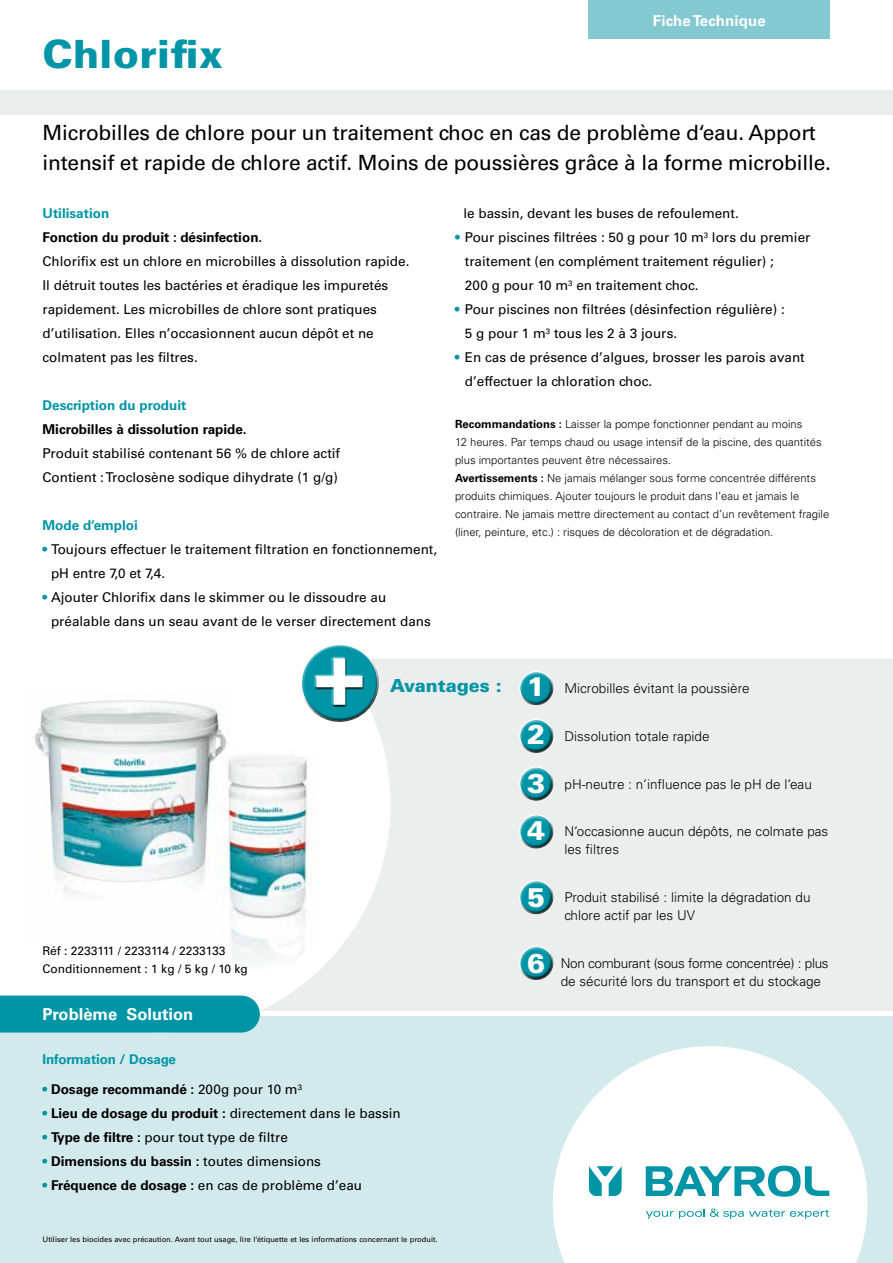
<style>
.page{position:relative;width:893px;height:1263px;background:#fff}
.page>*{position:absolute;margin:0;border:0;box-sizing:border-box;transform-origin:0 0}
.t1{font:700 86.7px "Univers LT Std";color:#fff}
.t2{font:900 39px "Univers LT Std";letter-spacing:.01em;color:#0095a6}
.t3{font:900 27px "Univers LT Std";color:#fff}
.t4{font:21px/30px "Univers LT Std";letter-spacing:-.01em;color:#000}
.t5{font:900 18px "Univers LT Std";color:#0095a6}
.t6{font:700 16.5px "Univers LT Std";color:#fff}
.t7{font:700 15px "Univers LT Std";letter-spacing:.01em;color:#fff}
.t8{font:13.5px/24px "Univers LT Std";color:#000}
.t9{font:300 13.5px/18px "Univers LT Std";color:#000}
.t10{font:700 13.5px "Univers LT Std";color:#000}
.t11{font:300 13.5px/18px "Univers LT Std";letter-spacing:-.02em;color:#000}
.t12{font:700 13.5px "Univers LT Std";color:#0095a6}
.t13{font:12px/18px "Univers LT Std";color:#000}
.t14{font:300 11.25px/18px "Univers LT Std";color:#000}
.t15{font:7.5px "Univers LT Std";color:#000}
.s1{color:#0095a6}
.s2{font-weight:700}
.s3{font-weight:400;color:#0095a6}
.s4{font-weight:400}
.s5{font-weight:900;font-size:27px;color:#fff}
</style>
<div class="page">
<div style="left:0;top:1016px;width:893px;height:247px;background:#d3eaed"></div>
<div style="left:163px;top:660px;width:730px;height:351px;background:#eceded"></div>
<div style="left:0;top:91px;width:893px;height:24px;background:#eceded"></div>
<svg style="left:553px;top:1046px;width:314px;height:217px;fill:#fff"></svg>
<svg style="left:163px;top:659px;width:228px;height:351px;fill:#fff"></svg>
<div style="left:588px;top:0;width:242px;height:38px;background:#84c8d1"></div>
<div style="left:297px;top:639px;width:79px;height:64px;background:#fff;opacity:.75"></div>
<div style="left:301px;top:656px;width:82px;height:68px;background:#000;opacity:.75"></div>
<div style="left:315px;top:657px;width:49px;height:49px;background:#fff;opacity:.75"></div>
<div style="left:315px;top:658px;width:50px;height:49px;background:#000;opacity:.75"></div>
<div style="left:517px;top:668px;width:37px;height:30px;background:#fff;opacity:.75"></div>
<div style="left:518px;top:676px;width:40px;height:31px;background:#000;opacity:.75"></div>
<div style="left:517px;top:715px;width:37px;height:31px;background:#fff;opacity:.75"></div>
<div style="left:518px;top:724px;width:40px;height:31px;background:#000;opacity:.75"></div>
<div style="left:517px;top:763px;width:37px;height:30px;background:#fff;opacity:.75"></div>
<div style="left:518px;top:771px;width:40px;height:32px;background:#000;opacity:.75"></div>
<div style="left:517px;top:811px;width:37px;height:30px;background:#fff;opacity:.75"></div>
<div style="left:518px;top:819px;width:40px;height:31px;background:#000;opacity:.75"></div>
<div style="left:517px;top:878px;width:37px;height:29px;background:#fff;opacity:.75"></div>
<div style="left:518px;top:885px;width:40px;height:31px;background:#000;opacity:.75"></div>
<div style="left:517px;top:943px;width:37px;height:30px;background:#fff;opacity:.75"></div>
<div style="left:518px;top:951px;width:40px;height:31px;background:#000;opacity:.75"></div>
<svg style="left:646px;top:1165px;width:183px;height:32px;background:#86ccd4"></svg>
<svg style="left:646px;top:1208px;width:183px;height:11px;background:#ceeaed"></svg>
<svg style="left:589px;top:1166px;width:33px;height:30px"></svg>
<div style="left:0;top:995px;width:260px;height:37px;background:#0095a6"></div>
<img style="left:34px;top:685px;width:200px;height:258px">
<img style="left:215px;top:748px;width:105px;height:223px">
<h2 class="t2" style="left:43px;top:30px;width:182px">Chlorifix</h2>
<p class="t7" style="left:653px;top:12px;width:114px">Fiche Technique</p>
<h3 class="t4" style="left:43px;top:118px;width:790px">Microbilles de chlore pour un traitement choc en cas de problème d‘eau. Apport intensif et rapide de chlore actif. Moins de poussières grâce à la forme microbille.</h3>
<p class="t12" style="left:43px;top:206px;width:68px">Utilisation</p>
<p class="t10" style="left:43px;top:230px;width:221px">Fonction du produit : désinfection.</p>
<p class="t8" style="left:43px;top:250px;width:368px">Chlorifix est un chlore en microbilles à dissolution rapide.<br>Il détruit toutes les bactéries et éradique les impuretés rapidement. Les microbilles de chlore sont pratiques d’utilisation. Elles n’occasionnent aucun dépôt et ne colmatent pas les filtres.</p>
<p class="t12" style="left:43px;top:398px;width:145px">Description du produit</p>
<p class="t10" style="left:43px;top:422px;width:206px">Microbilles à dissolution rapide.</p>
<p class="t8" style="left:43px;top:442px;width:299px">Produit stabilisé contenant 56 % de chlore actif<br>Contient : Troclosène sodique dihydrate (1 g/g)</p>
<p class="t12" style="left:43px;top:518px;width:97px">Mode d‘emploi</p>
<p class="t8" style="left:51px;top:538px;width:388px;text-indent:-8px"><span class="s1">•</span> Toujours effectuer le traitement filtration en fonctionnement, pH entre 7,0 et 7,4.</p>
<p class="t8" style="left:51px;top:586px;width:381px;text-indent:-8px"><span class="s1">•</span> Ajouter Chlorifix dans le skimmer ou le dissoudre au préalable dans un seau avant de le verser directement dans</p>
<p class="t8" style="left:463px;top:202px;width:277px">le bassin, devant les buses de refoulement.</p>
<p class="t8" style="left:465px;top:226px;width:347px;text-indent:-10px"><span class="s1">•</span> Pour piscines filtrées : 50 g pour 10 m<sup>3</sup> lors du premier traitement (en complément traitement régulier) ;<br>200 g pour 10 m<sup>3</sup> en traitement choc.</p>
<p class="t8" style="left:465px;top:298px;width:321px;text-indent:-10px"><span class="s1">•</span> Pour piscines non filtrées (désinfection régulière) :<br>5 g pour 1 m<sup>3</sup> tous les 2 à 3 jours.</p>
<p class="t8" style="left:465px;top:346px;width:341px;text-indent:-10px"><span class="s1">•</span> En cas de présence d’algues, brosser les parois avant d’effectuer la chloration choc.</p>
<p class="t14" style="left:455px;top:415px;width:376px"><span class="s2">Recommandations :</span> Laisser la pompe fonctionner pendant au moins<br>12 heures. Par temps chaud ou usage intensif de la piscine, des quantités plus importantes peuvent être nécessaires.<br><span class="s2">Avertissements :</span> Ne jamais mélanger sous forme concentrée différents produits chimiques. Ajouter toujours le produit dans l’eau et jamais le contraire. Ne jamais mettre directement au contact d’un revêtement fragile (liner, peinture, etc.) : risques de décoloration et de dégradation.</p>
<h1 class="t1" style="left:314px;top:623px;width:52px">+</h1>
<h3 class="t5" style="left:390px;top:675px;width:113px">Avantages :</h3>
<p class="t13" style="left:43px;top:942px;width:207px">Réf : 2233111 / 2233114 / 2233133<br>Conditionnement : 1 kg / 5 kg / 10 kg</p>
<p class="t6" style="left:43px;top:1004px;width:152px">Problème Solution</p>
<p class="t12" style="left:43px;top:1052px;width:135px">Information / Dosage</p>
<p class="t10" style="left:43px;top:1082px;width:261px"><span class="s3">•</span> Dosage recommandé : <span class="s4">200g pour 10 m</span><sup>3</sup></p>
<p class="t8" style="left:43px;top:1102px;width:360px"><span class="s1">•</span> <span class="s2">Lieu de dosage du produit :</span> directement dans le bassin</p>
<p class="t8" style="left:43px;top:1126px;width:247px"><span class="s1">•</span> <span class="s2">Type de filtre :</span> pour tout type de filtre</p>
<p class="t10" style="left:43px;top:1154px;width:280px"><span class="s3">•</span> Dimensions du bassin : <span class="s4">toutes dimensions</span></p>
<p class="t8" style="left:43px;top:1174px;width:321px"><span class="s1">•</span> <span class="s2">Fréquence de dosage :</span> en cas de problème d’eau</p>
<p class="t15" style="left:43px;top:1235px;width:397px">Utiliser les biocides avec précaution. Avant tout usage, lire l‘étiquette et les informations concernant le produit.</p>
<h3 class="t3" style="left:527px;top:670px;width:20px">1</h3>
<p class="t9" style="left:564px;top:679px;width:187px">Microbilles évitant la poussière</p>
<h3 class="t3" style="left:527px;top:717px;width:20px">2</h3>
<p class="t9" style="left:564px;top:727px;width:147px">Dissolution totale rapide</p>
<h3 class="t3" style="left:527px;top:766px;width:20px">3</h3>
<p class="t9" style="left:564px;top:775px;width:249px">pH-neutre : n‘influence pas le pH de l‘eau</p>
<h3 class="t3" style="left:527px;top:814px;width:20px">4</h3>
<p class="t9" style="left:564px;top:822px;width:265px">N‘occasionne aucun dépôts, ne colmate pas les filtres</p>
<h3 class="t3" style="left:527px;top:880px;width:20px">5</h3>
<p class="t9" style="left:564px;top:888px;width:248px">Produit stabilisé : limite la dégradation du chlore actif par les UV</p>
<p class="t11" style="left:561px;top:954px;width:269px;text-indent:-34px"><span class="s5">6</span> Non comburant (sous forme concentrée) : plus de sécurité lors du transport et du stockage</p>
</div>
